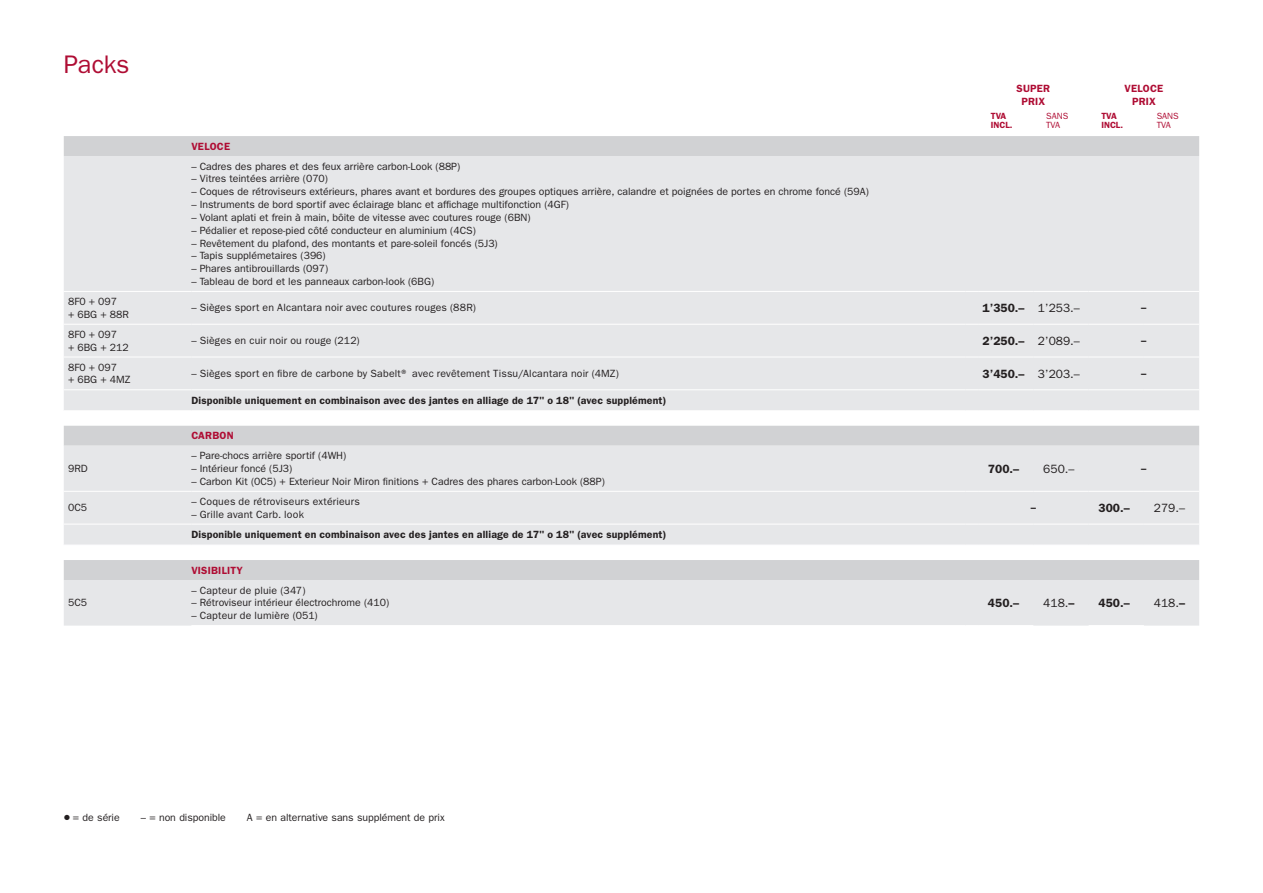
<style>
.page{position:relative;width:1263px;height:893px;background:#fff}
.page>*{position:absolute;margin:0;border:0;box-sizing:border-box;transform-origin:0 0}
.t1{font:25.5px "ITC Franklin Gothic Std";letter-spacing:-.005em;color:#af0d34}
.t2{font:600 12px "ITC Franklin Gothic Std";color:#231f20}
.t3{font:12px "ITC Franklin Gothic Std";color:#231f20}
.t4{font:10.5px/12.8px "ITC Franklin Gothic Std";color:#231f20}
.t5{font:600 10.5px "ITC Franklin Gothic Std";letter-spacing:.02em;color:#231f20}
.t6{font:10.5px "ITC Franklin Gothic Std";letter-spacing:.02em;color:#231f20}
.t7{font:600 10.5px/12.8px "ITC Franklin Gothic Std";letter-spacing:.02em;color:#af0d34;text-align:center}
.t8{font:600 9px/9px "ITC Franklin Gothic Std";color:#af0d34}
.t9{font:9px/9px "ITC Franklin Gothic Std";color:#af0d34}
.s1{font-weight:400}
.s2{font-family:"Universal Std Newswith Comm Pi"}
.s3{font-weight:600}
</style>
<div class="page">
<div style="left:64px;top:136px;width:1135px;height:20px;background:#d1d2d4"></div>
<div style="left:64px;top:156px;width:1135px;height:254px;background:#e6e7e9"></div>
<hr style="left:64px;top:291px;width:127px;height:1px;background:#fff">
<hr style="left:191px;top:291px;width:774px;height:1px;background:#fff">
<svg style="left:965px;top:291px;width:13px;height:1px"></svg>
<hr style="left:978px;top:291px;width:55px;height:1px;background:#fff">
<hr style="left:1033px;top:291px;width:56px;height:1px;background:#fff">
<hr style="left:191px;top:324px;width:774px;height:1px;background:#fff">
<hr style="left:64px;top:357px;width:127px;height:1px;background:#fff">
<hr style="left:64px;top:324px;width:127px;height:1px;background:#fff">
<hr style="left:64px;top:389px;width:127px;height:1px;background:#fff">
<hr style="left:191px;top:389px;width:774px;height:1px;background:#fff">
<svg style="left:965px;top:389px;width:13px;height:1px"></svg>
<hr style="left:978px;top:389px;width:55px;height:1px;background:#fff">
<hr style="left:1033px;top:389px;width:56px;height:1px;background:#fff">
<svg style="left:965px;top:324px;width:13px;height:1px"></svg>
<hr style="left:978px;top:324px;width:55px;height:1px;background:#fff">
<hr style="left:1033px;top:324px;width:56px;height:1px;background:#fff">
<hr style="left:191px;top:357px;width:774px;height:1px;background:#fff">
<svg style="left:965px;top:357px;width:13px;height:1px"></svg>
<hr style="left:978px;top:357px;width:55px;height:1px;background:#fff">
<hr style="left:1033px;top:357px;width:56px;height:1px;background:#fff">
<hr style="left:1089px;top:291px;width:55px;height:1px;background:#fff">
<hr style="left:1144px;top:291px;width:55px;height:1px;background:#fff">
<hr style="left:1089px;top:324px;width:55px;height:1px;background:#fff">
<hr style="left:1144px;top:324px;width:55px;height:1px;background:#fff">
<hr style="left:1089px;top:357px;width:55px;height:1px;background:#fff">
<hr style="left:1144px;top:357px;width:55px;height:1px;background:#fff">
<hr style="left:1089px;top:389px;width:55px;height:1px;background:#fff">
<hr style="left:1144px;top:389px;width:55px;height:1px;background:#fff">
<div style="left:64px;top:426px;width:1135px;height:20px;background:#d1d2d4"></div>
<div style="left:64px;top:446px;width:1135px;height:99px;background:#e6e7e9"></div>
<hr style="left:64px;top:491px;width:127px;height:1px;background:#fff">
<hr style="left:191px;top:491px;width:774px;height:1px;background:#fff">
<svg style="left:965px;top:491px;width:13px;height:1px"></svg>
<hr style="left:978px;top:491px;width:55px;height:1px;background:#fff">
<hr style="left:1033px;top:491px;width:56px;height:1px;background:#fff">
<hr style="left:1089px;top:491px;width:55px;height:1px;background:#fff">
<hr style="left:1144px;top:491px;width:55px;height:1px;background:#fff">
<hr style="left:64px;top:524px;width:127px;height:1px;background:#fff">
<hr style="left:191px;top:524px;width:774px;height:1px;background:#fff">
<svg style="left:965px;top:524px;width:13px;height:1px"></svg>
<hr style="left:1089px;top:524px;width:55px;height:1px;background:#fff">
<hr style="left:1144px;top:524px;width:55px;height:1px;background:#fff">
<hr style="left:978px;top:524px;width:55px;height:1px;background:#fff">
<hr style="left:1033px;top:524px;width:56px;height:1px;background:#fff">
<div style="left:64px;top:560px;width:1135px;height:20px;background:#d1d2d4"></div>
<div style="left:64px;top:580px;width:1135px;height:46px;background:#e6e7e9"></div>
<hr style="left:191px;top:625px;width:774px;height:1px;background:#fff">
<svg style="left:965px;top:625px;width:13px;height:1px"></svg>
<hr style="left:978px;top:625px;width:55px;height:1px;background:#fff">
<hr style="left:1089px;top:625px;width:55px;height:1px;background:#fff">
<h1 class="t1" style="left:64px;top:49px;width:67px">Packs</h1>
<p class="t7" style="left:191px;top:140px;width:40px">VELOCE</p>
<p class="t4" style="left:191px;top:160px;width:270px">– Cadres des phares et des feux arrière carbon-Look (88P)</p>
<p class="t4" style="left:191px;top:173px;width:138px">– Vitres teintées arrière (070)</p>
<p class="t4" style="left:191px;top:185px;width:679px">– Coques de rétroviseurs extérieurs, phares avant et bordures des groupes optiques arrière, calandre et poignées de portes en chrome foncé (59A)</p>
<p class="t4" style="left:191px;top:198px;width:379px">– Instruments de bord sportif avec éclairage blanc et affichage multifonction (4GF)</p>
<p class="t4" style="left:191px;top:211px;width:341px">– Volant aplati et frein à main, bôite de vitesse avec coutures rouge (6BN)</p>
<p class="t4" style="left:191px;top:224px;width:286px">– Pédalier et repose-pied côté conducteur en aluminium (4CS)</p>
<p class="t4" style="left:191px;top:237px;width:308px">– Revêtement du plafond, des montants et pare-soleil foncés (5J3)</p>
<p class="t4" style="left:191px;top:249px;width:136px">– Tapis supplémetaires (396)</p>
<p class="t4" style="left:191px;top:262px;width:138px">– Phares antibrouillards (097)</p>
<p class="t4" style="left:191px;top:275px;width:244px">– Tableau de bord et les panneaux carbon-look (6BG)</p>
<p class="t7" style="left:1016px;top:82px;width:35px">SUPER<br>PRIX</p>
<p class="t7" style="left:1124px;top:82px;width:40px">VELOCE<br>PRIX</p>
<p class="t8" style="left:991px;top:111px;width:23px">TVA<br>INCL.</p>
<p class="t9" style="left:1046px;top:111px;width:24px">SANS<br>TVA</p>
<p class="t8" style="left:1101px;top:111px;width:23px">TVA<br>INCL.</p>
<p class="t9" style="left:1157px;top:111px;width:24px">SANS<br>TVA</p>
<p class="t4" style="left:68px;top:295px;width:62px">8F0 + 097<br>+ 6BG + 88R</p>
<p class="t6" style="left:191px;top:302px;width:286px">– Sièges sport en Alcantara noir avec coutures rouges (88R)</p>
<p class="t2" style="left:982px;top:301px;width:99px">1’350.– <span class="s1">1’253.–</span></p>
<p class="t5" style="left:1141px;top:302px;width:7px">–</p>
<p class="t4" style="left:68px;top:328px;width:62px">8F0 + 097<br>+ 6BG + 212</p>
<p class="t4" style="left:191px;top:334px;width:170px">– Sièges en cuir noir ou rouge (212)</p>
<p class="t2" style="left:982px;top:333px;width:99px">2’250.– <span class="s1">2’089.–</span></p>
<p class="t5" style="left:1141px;top:334px;width:7px">–</p>
<p class="t4" style="left:68px;top:361px;width:64px">8F0 + 097<br>+ 6BG + 4MZ</p>
<p class="t6" style="left:191px;top:367px;width:429px">– Sièges sport en fibre de carbone by Sabelt® avec revêtement Tissu/Alcantara noir (4MZ)</p>
<p class="t2" style="left:982px;top:366px;width:99px">3’450.– <span class="s1">3’203.–</span></p>
<p class="t5" style="left:1141px;top:367px;width:7px">–</p>
<p class="t5" style="left:191px;top:394px;width:476px">Disponible uniquement en combinaison avec des jantes en alliage de 17" o 18" (avec supplément)</p>
<p class="t7" style="left:191px;top:429px;width:44px">CARBON</p>
<p class="t4" style="left:68px;top:462px;width:21px">9RD</p>
<p class="t4" style="left:191px;top:449px;width:156px">– Pare-chocs arrière sportif (4WH)</p>
<p class="t4" style="left:191px;top:462px;width:103px">– Intérieur foncé (5J3)</p>
<p class="t4" style="left:191px;top:475px;width:415px">– Carbon Kit (0C5) + Exterieur Noir Miron finitions + Cadres des phares carbon-Look (88P)</p>
<p class="t2" style="left:988px;top:461px;width:33px">700.–</p>
<p class="t3" style="left:1043px;top:462px;width:33px">650.–</p>
<p class="t5" style="left:1141px;top:462px;width:7px">–</p>
<p class="t4" style="left:68px;top:501px;width:21px">0C5</p>
<p class="t4" style="left:68px;top:596px;width:21px">5C5</p>
<p class="t6" style="left:191px;top:495px;width:170px">– Coques de rétroviseurs extérieurs</p>
<p class="t4" style="left:191px;top:508px;width:114px">– Grille avant Carb. look</p>
<p class="t5" style="left:191px;top:528px;width:476px">Disponible uniquement en combinaison avec des jantes en alliage de 17" o 18" (avec supplément)</p>
<p class="t7" style="left:191px;top:564px;width:53px">VISIBILITY</p>
<p class="t4" style="left:191px;top:584px;width:116px">– Capteur de pluie (347)</p>
<p class="t4" style="left:191px;top:596px;width:199px">– Rétroviseur intérieur électrochrome (410)</p>
<p class="t4" style="left:191px;top:609px;width:128px">– Capteur de lumière (051)</p>
<p class="t4" style="left:64px;top:811px;width:57px"><span class="s2">⦁</span> = de série</p>
<p class="t4" style="left:141px;top:811px;width:87px">– = non disponible</p>
<p class="t4" style="left:247px;top:811px;width:199px">A = en alternative sans supplément de prix</p>
<p class="t5" style="left:1031px;top:501px;width:7px">–</p>
<p class="t2" style="left:1098px;top:501px;width:33px">300.–</p>
<p class="t3" style="left:1154px;top:501px;width:33px">279.–</p>
<p class="t2" style="left:988px;top:596px;width:33px">450.–</p>
<p class="t3" style="left:1043px;top:596px;width:33px">418.<span class="s3">–</span></p>
<p class="t2" style="left:1098px;top:596px;width:33px">450.–</p>
<p class="t3" style="left:1154px;top:596px;width:33px">418.<span class="s3">–</span></p>
</div>
